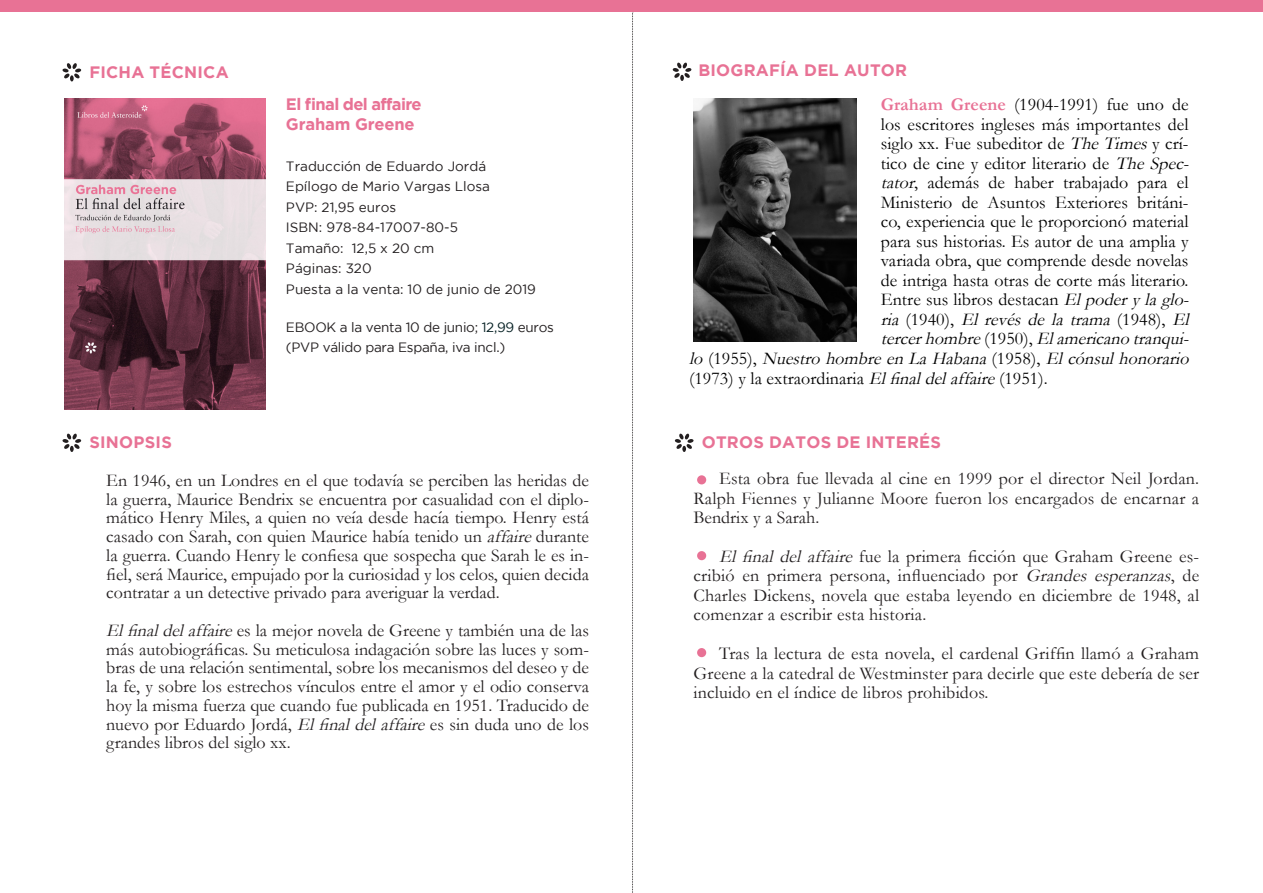
<style>
.page{position:relative;width:1263px;height:893px;background:#fff}
.page>*{position:absolute;margin:0;border:0;box-sizing:border-box;transform-origin:0 0}
.t1{font:18px/18.8px "Garamond";letter-spacing:.01em;color:#231f20;text-align:justify}
.t2{font:18px/19.5px "Garamond";letter-spacing:.005em;color:#000}
.t3{font:italic 18px/19.5px "Garamond";color:#000}
.t4{font:700 16.5px "Gotham";letter-spacing:.015em;color:#e87295}
.t5{font:700 16.5px "Gotham";letter-spacing:-.04em;color:#e87295}
.t6{font:700 16.5px "Gotham";letter-spacing:-.01em;color:#e87295}
.t7{font:13.5px "Gotham";color:#231f20}
.t8{font:13.5px "Gotham";letter-spacing:-.02em;color:#231f20}
.s1{color:#041f22}
.s2{font-style:italic}
.s3{font-weight:700;color:#e87295}
.s4{font-style:normal}
</style>
<div class="page">
<svg style="left:632px;top:12px;width:1px;height:881px"></svg>
<div style="left:0;top:0;width:1263px;height:12px;background:#e87295"></div>
<svg style="left:672px;top:63px;width:19px;height:18px"></svg>
<svg style="left:62px;top:63px;width:19px;height:19px"></svg>
<svg style="left:62px;top:434px;width:19px;height:18px"></svg>
<img style="left:65px;top:99px;width:201px;height:311px">
<img style="left:693px;top:98px;width:164px;height:243px">
<svg style="left:674px;top:434px;width:19px;height:18px"></svg>
<div style="left:697px;top:475px;width:9px;height:9px;background:#e87295;border-radius:50%"></div>
<div style="left:697px;top:551px;width:9px;height:9px;background:#e87295;border-radius:50%"></div>
<div style="left:697px;top:648px;width:9px;height:9px;background:#e87295;border-radius:50%"></div>
<p class="t4" style="left:89px;top:63px;width:141px">FICHA TÉCNICA</p>
<p class="t4" style="left:698px;top:60px;width:210px">BIOGRAFÍA DEL AUTOR</p>
<p class="t5" style="left:286px;top:95px;width:137px">El final del affaire</p>
<p class="t6" style="left:286px;top:115px;width:130px">Graham Greene</p>
<p class="t7" style="left:286px;top:159px;width:202px">Traducción de Eduardo Jordá</p>
<p class="t7" style="left:286px;top:179px;width:206px">Epílogo de Mario Vargas Llosa</p>
<p class="t7" style="left:286px;top:200px;width:112px">PVP: 21,95 euros</p>
<p class="t7" style="left:286px;top:220px;width:174px">ISBN: 978-84-17007-80-5</p>
<p class="t7" style="left:286px;top:241px;width:150px">Tamaño: 12,5 x 20 cm</p>
<p class="t7" style="left:286px;top:261px;width:87px">Páginas: 320</p>
<p class="t7" style="left:286px;top:281px;width:252px">Puesta a la venta: 10 de junio de 2019</p>
<p class="t8" style="left:286px;top:320px;width:269px">EBOOK a la venta 10 de junio; <span class="s1">12,99</span> euros</p>
<p class="t8" style="left:286px;top:340px;width:221px">(PVP válido para España, iva incl.)</p>
<p class="t4" style="left:89px;top:433px;width:84px">SINOPSIS</p>
<p class="t1" style="left:106px;top:470px;width:484px">En 1946, en un Londres en el que todavía se perciben las heridas de la guerra, Maurice Bendrix se encuentra por casualidad con el diplo&shy;mático Henry Miles, a quien no veía desde hacía tiempo. Henry está casado con Sarah, con quien Maurice había tenido un <span class="s2">affaire</span>durante la guerra. Cuando Henry le confiesa que sospecha que Sarah le es in&shy;fiel, será Maurice, empujado por la curiosidad y los celos, quien decida contratar a un detective privado para averiguar la verdad.</p>
<p class="t1" style="left:106px;top:620px;width:484px"><span class="s2">Elfinaldelaffaire</span>es la mejor novela de Greene y también una de las más autobiográficas. Su meticulosa indagación sobre las luces y som&shy;bras de una relación sentimental, sobre los mecanismos del deseo y de la fe, y sobre los estrechos vínculos entre el amor y el odio conserva hoy la misma fuerza que cuando fue publicada en 1951. Traducido de nuevo por Eduardo Jordá, <span class="s2">Elfinaldelaffaire</span>es sin duda uno de los grandes libros del siglo xx.</p>
<p class="t2" style="left:881px;top:94px;width:315px"><span class="s3">Graham Greene</span> (1904-1991) fue uno de los escritores ingleses más importantes del siglo xx. Fue subeditor de <span class="s2">TheTimes</span>y crí&shy;tico de cine y editor literario de <span class="s2">TheSpec&shy;tator</span>, además de haber trabajado para el Ministerio de Asuntos Exteriores británi&shy;co, experiencia que le proporcionó material para sus historias. Es autor de una amplia y variada obra, que comprende desde novelas de intriga hasta otras de corte más literario.<br>Entre sus libros destacan <span class="s2">Elpoderylaglo&shy;ria</span> ( 1 9 4 0 ) , <span class="s2">El revés de la trama</span> ( 1 9 4 8 ) , <span class="s2">El tercerhombre</span>( 1 9 5 0 ) , <span class="s2">Elamericanotranqui-</span></p>
<p class="t3" style="left:689px;top:348px;width:506px">lo<span class="s4">( 1 9 5 5 ) ,</span> NuestrohombreenLaHabana<span class="s4">( 1 9 5 8 ) ,</span> Elcónsulhonorario <span class="s4">(1973) y la extraordinaria</span> Elfinaldelaffaire<span class="s4">(1951).</span></p>
<p class="t4" style="left:702px;top:433px;width:241px">OTROS DATOS DE INTERÉS</p>
<p class="t1" style="left:693px;top:469px;width:507px;line-height:19.2px;text-indent:26px">Esta obra fue llevada al cine en 1999 por el director Neil Jordan.<br>Ralph Fiennes y Julianne Moore fueron los encargados de encarnar a Bendrix y a Sarah.</p>
<p class="t1" style="left:693px;top:546px;width:507px;line-height:19.5px;text-indent:26px"><span class="s2">El final del affaire</span> fue la primera ficción que Graham Greene es&shy;cribió en primera persona, influenciado por <span class="s2">Grandes esperanzas</span>, de Charles Dickens, novela que estaba leyendo en diciembre de 1948, al comenzar a escribir esta historia.</p>
<p class="t1" style="left:693px;top:643px;width:507px;line-height:19.5px;text-indent:26px">Tras la lectura de esta novela, el cardenal Griffin llamó a Graham Greene a la catedral de Westminster para decirle que este debería de ser incluido en el índice de libros prohibidos.</p>
</div>
